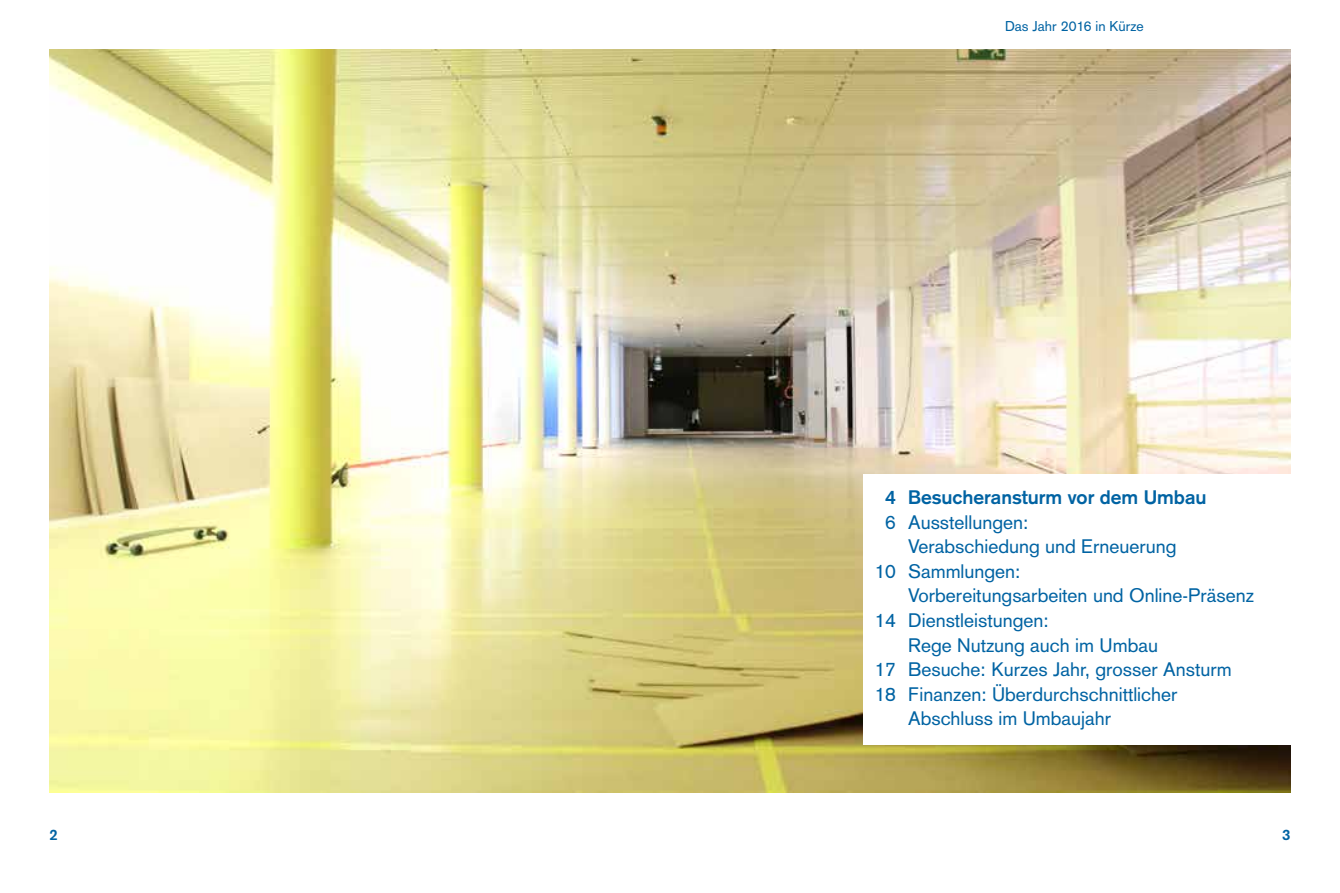
<style>
.page{position:relative;width:1340px;height:893px;background:#fff}
.page>*{position:absolute;margin:0;border:0;box-sizing:border-box;transform-origin:0 0}
.t1{font:19.25px "Akzidenz Grotesk";color:#0063a3}
.t2{font:700 19.25px "Akzidenz Grotesk";color:#0063a3}
.t3{font:700 14.88px "Akzidenz Grotesk";color:#0063a3}
.t4{font:14px "Akzidenz Grotesk";color:#0063a3}
</style>
<div class="page">
<img style="left:50px;top:50px;width:1240px;height:743px">
<div style="left:863px;top:474px;width:476px;height:271px;background:#fff"></div>
<p class="t4" style="left:1005px;top:17px;width:140px">Das Jahr 2016 in Kürze</p>
<p class="t2" style="left:885px;top:486px;width:323px">4 Besucheransturm vor dem Umbau</p>
<p class="t1" style="left:885px;top:511px;width:145px">6 Ausstellungen:</p>
<p class="t1" style="left:908px;top:535px;width:270px">Verabschiedung und Erneuerung</p>
<p class="t1" style="left:874px;top:560px;width:148px">10 Sammlungen:</p>
<p class="t1" style="left:908px;top:584px;width:347px">Vorbereitungsarbeiten und Online-Präsenz</p>
<p class="t1" style="left:874px;top:609px;width:176px">14 Dienstleistungen:</p>
<p class="t1" style="left:908px;top:633px;width:251px">Rege Nutzung auch im Umbau</p>
<p class="t1" style="left:874px;top:658px;width:359px">17 Besuche: Kurzes Jahr, grosser Ansturm</p>
<p class="t1" style="left:874px;top:682px;width:305px">18 Finanzen: Überdurchschnittlicher</p>
<p class="t1" style="left:908px;top:707px;width:204px">Abschluss im Umbaujahr</p>
<p class="t3" style="left:50px;top:826px;width:10px">2</p>
<p class="t3" style="left:1281px;top:826px;width:10px">3</p>
</div>
